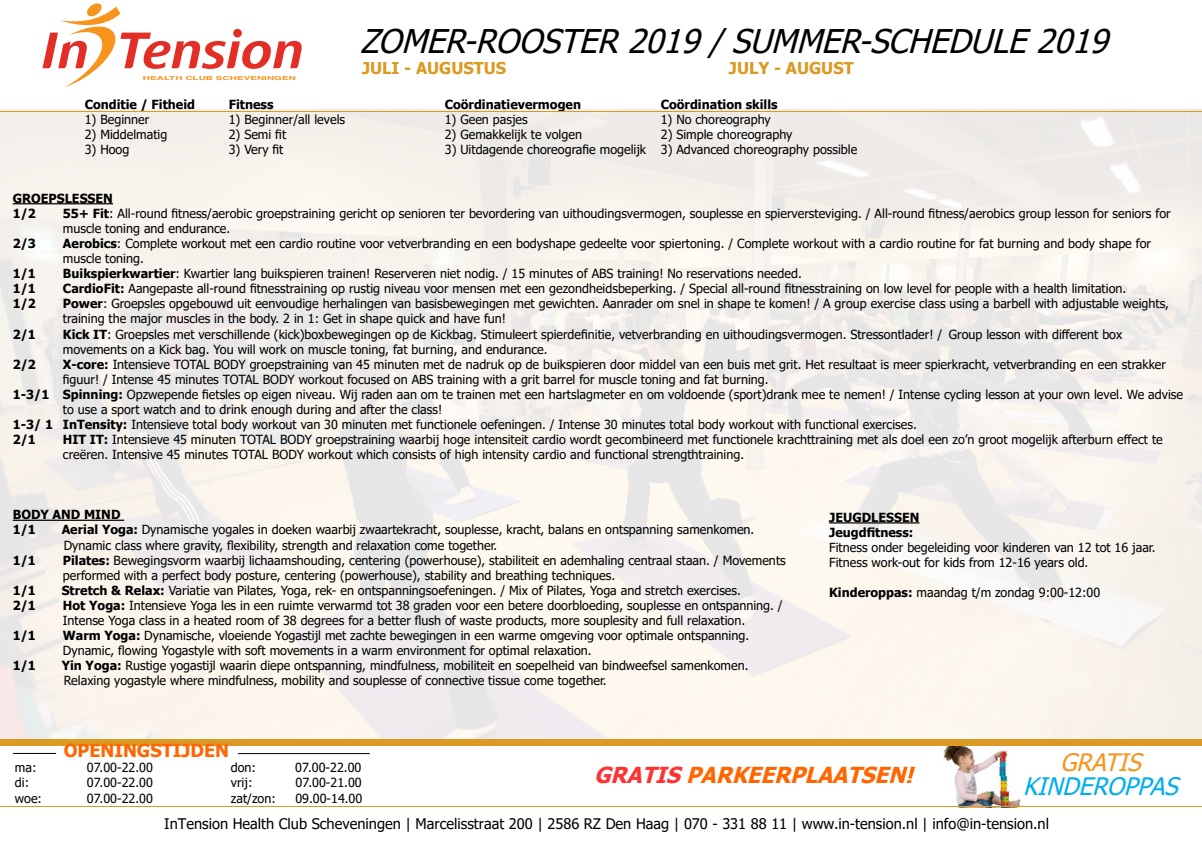
<style>
.page{position:relative;width:1202px;height:851px;background:#fff}
.page>*{position:absolute;margin:0;border:0;box-sizing:border-box;transform-origin:0 0}
.t1{font:italic 32.6px "Tahoma";color:#000}
.t2{font:italic 24px "Tahoma";color:#00aeef}
.t3{font:italic 24px "Tahoma";color:#f7941e}
.t4{font:italic 700 22px "Tahoma";color:#f60}
.t5{font:700 18px "Tahoma";color:#f60}
.t6{font:700 16.4px "Tahoma";color:#da9a23}
.t7{font:14.6px "Tahoma";color:#000}
.t8{font:12.6px/15px "Tahoma";color:#000}
.t9{font:700 12.6px/15px "Tahoma";color:#000}
.t10{font:700 5.6px "Helvetica";color:#f7941e;scale:1.81 1}
.s1{font-weight:700}
.s2{color:#f33}
</style>
<div class="page">
<img style="left:941px;top:745px;width:80px;height:60px">
<hr style="left:13px;top:203px;width:100px;height:1px;background:#000">
<hr style="left:13px;top:519px;width:111px;height:2px;background:#000">
<hr style="left:829px;top:522px;width:90px;height:1px;background:#000">
<hr style="left:0;top:111px;width:1202px;height:1px;background:#da9a23">
<div style="left:0;top:739px;width:1202px;height:6px;background:#da9a23"></div>
<hr style="left:0;top:805px;width:1202px;height:1px;background:#da9a23">
<svg style="left:43px;top:3px;width:259px;height:83px"></svg>
<div style="left:233px;top:29px;width:9px;height:8px;background:#e22e27;border-radius:50%"></div>
<svg style="left:683px;top:745px;width:238px;height:62px"></svg>
<hr style="left:238px;top:753px;width:132px;height:1px;background:#000">
<hr style="left:13px;top:753px;width:43px;height:1px;background:#000">
<p class="t10" style="left:143px;top:75px;width:86px">HEALTH CLUB SCHEVENINGEN</p>
<h1 class="t1" style="left:360px;top:20px;width:761px">ZOMER-ROOSTER2019/SUMMER-SCHEDULE2019</h1>
<h3 class="t6" style="left:362px;top:57px;width:146px">JULI - AUGUSTUS</h3>
<h3 class="t6" style="left:729px;top:57px;width:126px">JULY - AUGUST</h3>
<p class="t9" style="left:85px;top:97px;width:112px">Conditie / Fitheid</p>
<p class="t9" style="left:229px;top:97px;width:46px">Fitness</p>
<p class="t9" style="left:445px;top:97px;width:138px">Coördinatievermogen</p>
<p class="t9" style="left:661px;top:97px;width:118px">Coördination skills</p>
<p class="t8" style="left:85px;top:113px;width:66px">1) Beginner</p>
<p class="t8" style="left:229px;top:113px;width:118px">1) Beginner/all levels</p>
<p class="t8" style="left:445px;top:113px;width:84px">1) Geen pasjes</p>
<p class="t8" style="left:661px;top:113px;width:112px">1) No choreography</p>
<p class="t8" style="left:85px;top:128px;width:84px">2) Middelmatig</p>
<p class="t8" style="left:229px;top:128px;width:59px">2) Semi fit</p>
<p class="t8" style="left:445px;top:128px;width:139px">2) Gemakkelijk te volgen</p>
<p class="t8" style="left:661px;top:128px;width:133px">2) Simple choreography</p>
<p class="t8" style="left:85px;top:143px;width:46px">3) Hoog</p>
<p class="t8" style="left:229px;top:143px;width:56px">3) Very fit</p>
<p class="t8" style="left:445px;top:143px;width:414px">3) Uitdagende choreografie mogelijk 3) Advanced choreography possible</p>
<p class="t9" style="left:13px;top:191px;width:102px">GROEPSLESSEN<br>1/2</p>
<p class="t8" style="left:63px;top:206px;width:1109px"><span class="s1">55+ Fit</span>: All-round fitness/aerobic groepstraining gericht op senioren ter bevordering van uithoudingsvermogen, souplesse en spierversteviging. / All-round fitness/aerobics group lesson for seniors for muscle toning and endurance.</p>
<p class="t9" style="left:13px;top:236px;width:25px">2/3</p>
<p class="t8" style="left:63px;top:237px;width:1089px"><span class="s1">Aerobics</span>: Complete workout met een cardio routine voor vetverbranding en een bodyshape gedeelte voor spiertoning. / Complete workout with a cardio routine for fat burning and body shape for muscle toning.</p>
<p class="t9" style="left:13px;top:266px;width:25px">1/1</p>
<p class="t8" style="left:63px;top:267px;width:740px"><span class="s1">Buikspierkwartier</span>: Kwartier lang buikspieren trainen! Reserveren niet nodig. / 15 minutes of ABS training! No reservations needed.</p>
<p class="t9" style="left:13px;top:282px;width:25px">1/1</p>
<p class="t8" style="left:63px;top:282px;width:1065px"><span class="s1">CardioFit:</span> Aangepaste all-round fitnesstraining op rustig niveau voor mensen met een gezondheidsbeperking. / Special all-round fitnesstraining on low level for people with a health limitation.</p>
<p class="t9" style="left:13px;top:297px;width:25px">1/2</p>
<p class="t8" style="left:63px;top:297px;width:1108px"><span class="s1">Power</span>: Groepsles opgebouwd uit eenvoudige herhalingen van basisbewegingen met gewichten. Aanrader om snel in shape te komen! / A group exercise class using a barbell with adjustable weights, training the major muscles in the body. 2 in 1: Get in shape quick and have fun!</p>
<p class="t9" style="left:13px;top:327px;width:25px">2/1</p>
<p class="t8" style="left:63px;top:327px;width:1061px"><span class="s1">Kick IT</span>: Groepsles met verschillende (kick)boxbewegingen op de Kickbag. Stimuleert spierdefinitie, vetverbranding en uithoudingsvermogen. Stressontlader! / Group lesson with different box movements on a Kick bag. You will work on muscle toning, fat burning, and endurance.</p>
<p class="t9" style="left:13px;top:357px;width:25px">2/2</p>
<p class="t8" style="left:63px;top:357px;width:1105px"><span class="s1">X-core:</span> Intensieve TOTAL BODY groepstraining van 45 minuten met de nadruk op de buikspieren door middel van een buis met grit. Het resultaat is meer spierkracht, vetverbranding en een strakker</p>
<p class="t8" style="left:63px;top:372px;width:707px">figuur! / Intense 45 minutes TOTAL BODY workout focused on ABS training with a grit barrel for muscle toning and fat burning.</p>
<p class="t8" style="left:13px;top:387px;width:1172px"><span class="s1">1-3/1 Spinning:</span> Opzwepende fietsles op eigen niveau. Wij raden aan om te trainen met een hartslagmeter en om voldoende (sport)drank mee te nemen! / Intense cycling lesson at your own level. We advise</p>
<p class="t8" style="left:63px;top:402px;width:381px">to use a sport watch and to drink enough during and after the class!</p>
<p class="t8" style="left:13px;top:417px;width:906px"><span class="s1">1-3/ 1 InTensity:</span> Intensieve total body workout van 30 minuten met functionele oefeningen. / Intense 30 minutes total body workout with functional exercises.</p>
<p class="t9" style="left:13px;top:432px;width:25px">2/1</p>
<p class="t8" style="left:63px;top:432px;width:1101px"><span class="s1">HIT IT:</span> Intensieve 45 minuten TOTAL BODY groepstraining waarbij hoge intensiteit cardio wordt gecombineerd met functionele krachttraining met als doel een zo’n groot mogelijk afterburn effect te creëren. Intensive 45 minutes TOTAL BODY workout which consists of high intensity cardio and functional strengthtraining.</p>
<p class="t9" style="left:13px;top:507px;width:109px">BODY AND MIND<br>1/1</p>
<p class="t8" style="left:62px;top:523px;width:694px"><span class="s1">Aerial Yoga:</span> Dynamische yogales in doeken waarbij zwaartekracht, souplesse, kracht, balans en ontspanning samenkomen.<br>Dynamic class where gravity, flexibility, strength and relaxation come together.</p>
<p class="t9" style="left:13px;top:553px;width:25px">1/1</p>
<p class="t8" style="left:63px;top:553px;width:724px"><span class="s1">Pilates:</span> Bewegingsvorm waarbij lichaamshouding, centering (powerhouse), stabiliteit en ademhaling centraal staan. / Movements performed with a perfect body posture, centering (powerhouse), stability and breathing techniques.</p>
<p class="t9" style="left:13px;top:583px;width:25px">1/1</p>
<p class="t8" style="left:62px;top:583px;width:681px"><span class="s1">Stretch &amp; Relax:</span> Variatie van Pilates, Yoga, rek- en ontspanningsoefeningen. / Mix of Pilates, Yoga and stretch exercises.</p>
<p class="t9" style="left:13px;top:598px;width:25px">2/1</p>
<p class="t8" style="left:63px;top:598px;width:721px"><span class="s1">Hot Yoga:</span> Intensieve Yoga les in een ruimte verwarmd tot 38 graden voor een betere doorbloeding, souplesse en ontspanning. /<br>Intense Yoga class in a heated room of 38 degrees for a better flush of waste products, more souplesity and full relaxation.</p>
<p class="t9" style="left:13px;top:628px;width:25px">1/1</p>
<p class="t8" style="left:63px;top:628px;width:688px"><span class="s1">Warm Yoga:</span> Dynamische, vloeiende Yogastijl met zachte bewegingen in een warme omgeving voor optimale ontspanning.<br>Dynamic, flowing Yogastyle with soft movements in a warm environment for optimal relaxation.</p>
<p class="t9" style="left:13px;top:658px;width:25px">1/1</p>
<p class="t8" style="left:62px;top:658px;width:688px"><span class="s1">Yin Yoga:</span> Rustige yogastijl waarin diepe ontspanning, mindfulness, mobiliteit en soepelheid van bindweefsel samenkomen.<br>Relaxing yogastyle where mindfulness, mobility and souplesse of connective tissue come together.</p>
<p class="t9" style="left:829px;top:510px;width:92px">JEUGDLESSEN<br>Jeugdfitness:</p>
<p class="t8" style="left:829px;top:540px;width:328px">Fitness onder begeleiding voor kinderen van 12 tot 16 jaar.<br>Fitness work-out for kids from 12-16 years old.</p>
<p class="t8" style="left:829px;top:586px;width:273px"><span class="s1">Kinderoppas:</span> maandag t/m zondag 9:00-12:00</p>
<h3 class="t5" style="left:64px;top:737px;width:167px">OPENINGSTIJDEN</h3>
<p class="t8" style="left:15px;top:760px;width:23px">ma:</p>
<p class="t8" style="left:87px;top:760px;width:68px">07.00-22.00</p>
<p class="t8" style="left:231px;top:760px;width:27px">don:</p>
<p class="t8" style="left:295px;top:760px;width:68px">07.00-22.00</p>
<p class="t8" style="left:15px;top:776px;width:16px">di:</p>
<p class="t8" style="left:87px;top:776px;width:68px">07.00-22.00</p>
<p class="t8" style="left:231px;top:776px;width:23px">vrij:</p>
<p class="t8" style="left:296px;top:776px;width:68px">07.00-21.00</p>
<p class="t8" style="left:15px;top:791px;width:29px">woe:</p>
<p class="t8" style="left:87px;top:791px;width:68px">07.00-22.00</p>
<p class="t8" style="left:231px;top:791px;width:46px">zat/zon:</p>
<p class="t8" style="left:295px;top:791px;width:68px">09.00-14.00</p>
<h3 class="t4" style="left:594px;top:759px;width:329px"><span class="s2">GRATIS</span>PARKEERPLAATSEN!</h3>
<h2 class="t3" style="left:1060px;top:746px;width:91px">GRATIS</h2>
<h2 class="t2" style="left:1023px;top:770px;width:165px">KINDEROPPAS</h2>
<p class="t7" style="left:164px;top:814px;width:886px">InTension Health Club Scheveningen | Marcelisstraat 200 | 2586 RZ Den Haag | 070 - 331 88 11 | www.in-tension.nl | info@in-tension.nl</p>
</div>
